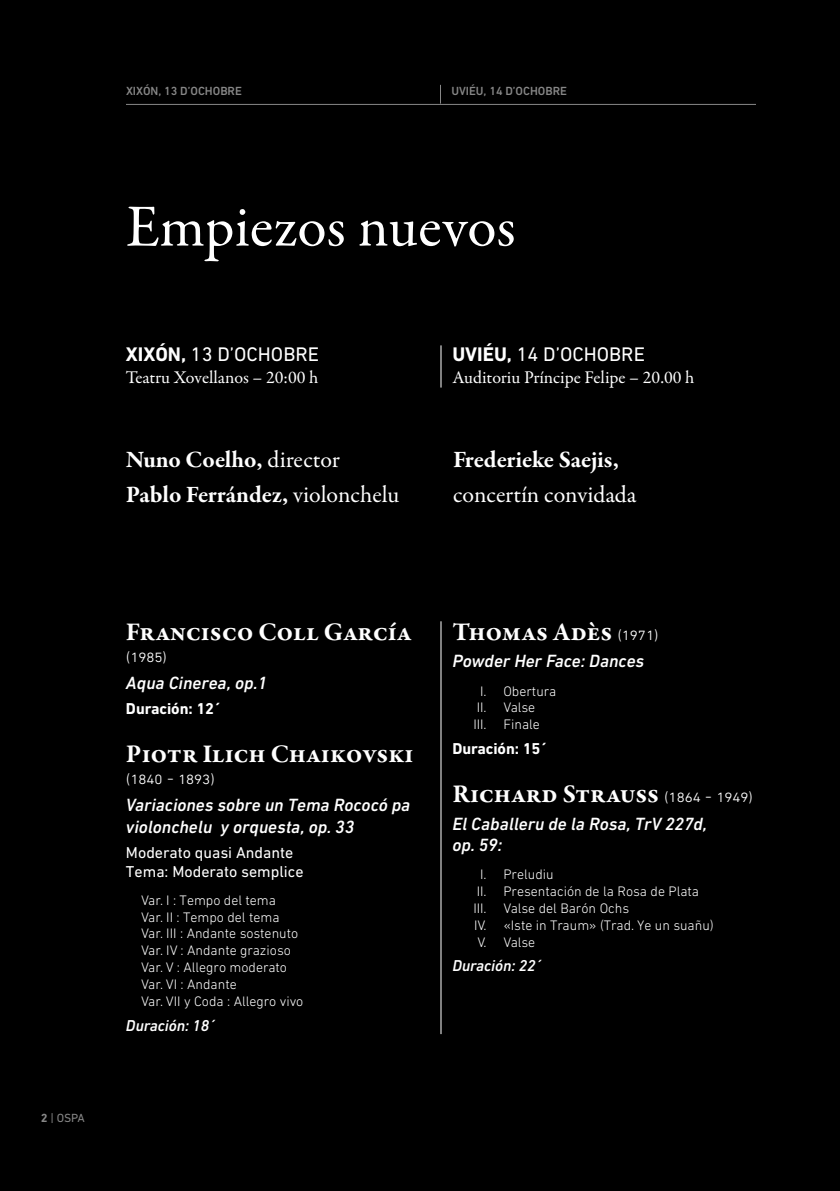
<style>
.page{position:relative;width:840px;height:1191px;background:#fff}
.page>*{position:absolute;margin:0;border:0;box-sizing:border-box;transform-origin:0 0}
.t1{font:60px "Garamond Premr Pro";letter-spacing:-.005em;color:#fff}
.t2{font:700 26px "Garamond Premr Pro";letter-spacing:-.005em;color:#fff}
.t3{font:700 24px/34.4px "Garamond Premr Pro";letter-spacing:-.035em;color:#fff}
.t4{font:24px "Garamond Premr Pro";color:#fff}
.t5{font:20px "DIN Next W1 G";color:#fff}
.t6{font:italic 500 18px/21.6px "DIN Next W1 G";color:#fff}
.t7{font:18px "Garamond Premr Pro";color:#fff}
.t8{font:300 18px "DIN Next W1 G";color:#fff}
.t9{font:16px/19.2px "DIN Next W1 G";color:#fff}
.t10{font:700 16px "DIN Next W1 G";letter-spacing:-.005em;color:#fff}
.t11{font:italic 500 16px "DIN Next W1 G";letter-spacing:-.005em;color:#fff}
.t12{font:300 14px/16.8px "DIN Next W1 G";color:#fff}
.t13{font:500 12px "DIN Next W1 G";color:#878787}
.t14{font:12px "DIN Next W1 G";color:#878787}
.s1{font-weight:700}
.s2{font-weight:400}
.s3{font-family:"DIN Next W1 G";font-weight:300;font-size:18px}
</style>
<div class="page">
<div style="left:0;top:0;width:839px;height:1191px;background:#000"></div>
<hr style="left:440px;top:345px;width:1px;height:42px;background:#fff">
<hr style="left:440px;top:621px;width:1px;height:413px;background:#fff">
<hr style="left:126px;top:104px;width:629px;height:1px;background:#878787">
<svg style="left:440px;top:85px;width:1px;height:19px"></svg>
<p class="t13" style="left:126px;top:84px;width:117px">Xixón, 13 D’OCHOBRE</p>
<p class="t13" style="left:451px;top:84px;width:117px">UVIÉU, 14 D’OCHOBRE</p>
<h1 class="t1" style="left:126px;top:190px;width:391px">Empiezos nuevos</h1>
<h3 class="t5" style="left:126px;top:343px;width:194px"><span class="s1">XIXÓN,</span> 13 D’OCHOBRE</h3>
<p class="t7" style="left:126px;top:366px;width:194px">Teatru Xovellanos – 20:00 h</p>
<h3 class="t5" style="left:452px;top:343px;width:194px"><span class="s1">UVIÉU,</span> 14 D’OCHOBRE</h3>
<p class="t7" style="left:452px;top:366px;width:243px">Auditoriu Príncipe Felipe – 20.00 h</p>
<h3 class="t3" style="left:126px;top:443px;width:275px">Nuno Coelho, <span class="s2">director<br></span>Pablo Ferrández, <span class="s2">violonchelu</span></h3>
<h3 class="t3" style="left:452px;top:443px;width:167px">Frederieke Saejis,</h3>
<h3 class="t4" style="left:452px;top:479px;width:185px">concertín convidada</h3>
<p class="t14" style="left:41px;top:1111px;width:45px"><span class="s1">2</span> | OSPA</p>
<h2 class="t2" style="left:126px;top:616px;width:287px">Francisco Coll García</h2>
<p class="t8" style="left:126px;top:645px;width:42px">(1985)</p>
<p class="t6" style="left:126px;top:672px;width:143px">Aqua Cinerea, op.1</p>
<p class="t10" style="left:126px;top:699px;width:97px">Duración: 12´</p>
<h2 class="t2" style="left:126px;top:738px;width:289px">Piotr Ilich Chaikovski</h2>
<p class="t8" style="left:126px;top:767px;width:90px">(1840 - 1893)</p>
<p class="t6" style="left:126px;top:794px;width:286px">Variaciones sobre un Tema Rococó pa violonchelu y orquesta, op. 33</p>
<p class="t9" style="left:126px;top:842px;width:179px">Moderato quasi Andante<br>Tema: Moderato semplice</p>
<p class="t12" style="left:141px;top:891px;width:164px">Var. I : Tempo del tema<br>Var. II : Tempo del tema<br>Var. III : Andante sostenuto<br>Var. IV : Andante grazioso<br>Var. V : Allegro moderato<br>Var. VI : Andante<br>Var. VII y Coda : Allegro vivo</p>
<p class="t11" style="left:126px;top:1016px;width:91px">Duración: 18´</p>
<h2 class="t2" style="left:452px;top:616px;width:207px">Thomas Adès <span class="s3">(1971)</span></h2>
<p class="t6" style="left:452px;top:650px;width:193px">Powder Her Face: Dances</p>
<p class="t12" style="left:473px;top:682px;width:84px;text-indent:7px">I. Obertura<br>II. Valse<br>III. Finale</p>
<p class="t10" style="left:452px;top:739px;width:97px">Duración: 15´</p>
<h2 class="t2" style="left:452px;top:778px;width:302px">Richard Strauss <span class="s3">(1864 - 1949)</span></h2>
<p class="t6" style="left:452px;top:812px;width:256px">El Caballeru de la Rosa, TrV 227d, op. 59:</p>
<p class="t12" style="left:473px;top:866px;width:242px;text-indent:7px">I. Preludiu<br>II. Presentación de la Rosa de Plata<br>III. Valse del Barón Ochs<br>IV. «Iste in Traum» (Trad. Ye un suañu)<br>V. Valse</p>
<p class="t11" style="left:452px;top:956px;width:91px">Duración: 22´</p>
</div>
